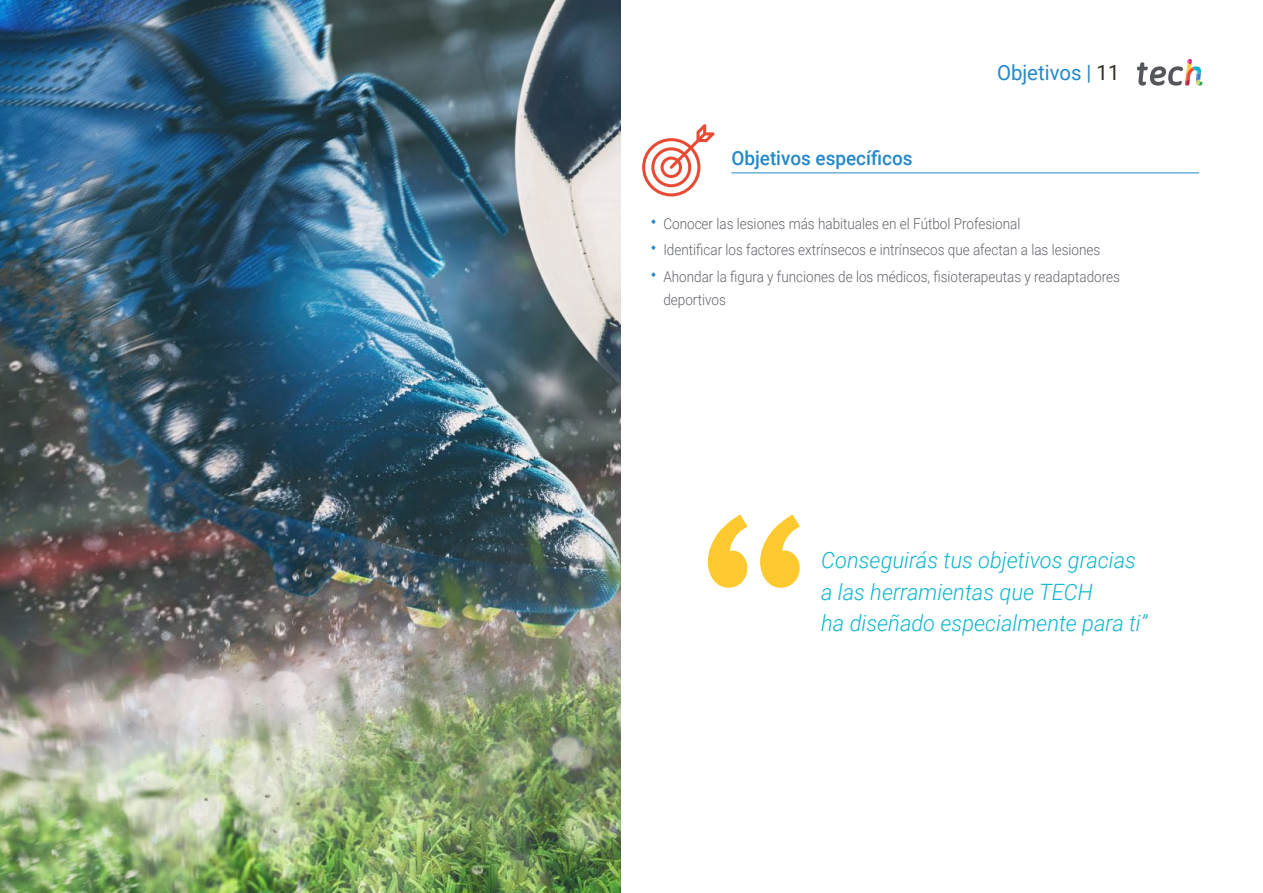
<style>
.page{position:relative;width:1263px;height:893px;background:#fff}
.page>*{position:absolute;margin:0;border:0;box-sizing:border-box;transform-origin:0 0}
.t1{font:italic 300 22.5px/31.5px "Roboto";color:#0fb6cf}
.t2{font:21px "Roboto";color:#2488c9}
.t3{font:500 19.5px "Roboto";color:#2488c9}
.t4{font:300 15px/26.7px "Roboto";color:#61646a;scale:.9 1}
.s1{color:#312e20}
</style>
<div class="page">
<svg style="left:1137px;top:59px;width:65px;height:27px"></svg>
<hr style="left:731px;top:173px;width:468px;height:1px;background:#2488c9">
<svg style="left:642px;top:124px;width:72px;height:72px"></svg>
<img style="left:0;top:0;width:621px;height:893px">
<svg style="left:708px;top:514px;width:92px;height:74px"></svg>
<h3 class="t3" style="left:731px;top:144px;width:183px">Objetivos específicos</h3>
<h2 class="t2" style="left:997px;top:57px;width:124px">Objetivos | <span class="s1">11</span></h2>
<p class="t4" style="left:663px;top:209px;width:509px">Conocer las lesiones más habituales en el Fútbol Profesional<br>Identificar los factores extrínsecos e intrínsecos que afectan a las lesiones<br>Ahondar la figura y funciones de los médicos, fisioterapeutas y readaptadores</p>
<p class="t4" style="left:663px;top:285px;width:71px">deportivos</p>
<h1 class="t1" style="left:821px;top:544px;width:328px">Conseguirás tus objetivos gracias a las herramientas que TECH<br>ha diseñado especialmente para ti”</h1>
</div>
